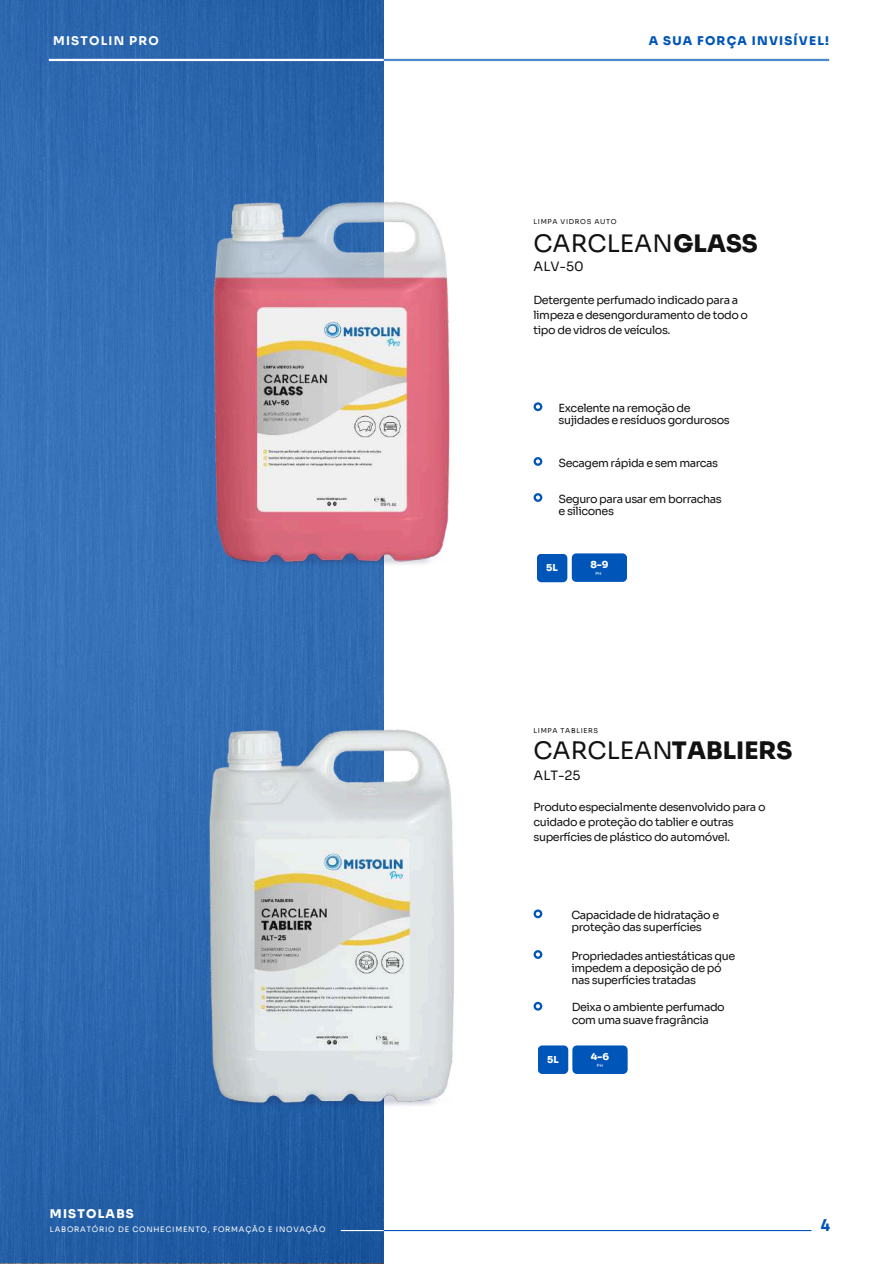
<style>
.page{position:relative;width:894px;height:1264px;background:#fff}
.page>*{position:absolute;margin:0;border:0;box-sizing:border-box;transform-origin:0 0}
.t1{font:24px "Sora";color:#121212}
.t2{font:700 18px "Titillium Web";color:#0055b8}
.t3{font:12.9px "Sora";color:#121212}
.t4{font:800 12px "Sora";letter-spacing:.1em;color:#0055b8}
.t5{font:700 12px "Sora";letter-spacing:.1em;color:#fff}
.t6{font:800 12px "Sora";letter-spacing:.1em;color:#fff}
.t7{font:11.1px/12.1px "Sora";letter-spacing:-.04em;color:#121212}
.t8{font:800 9.6px "Sora";color:#fff}
.t9{font:7.5px "Sora";letter-spacing:.1em;color:#fff}
.t10{font:6.75px "Sora";letter-spacing:.1em;color:#121212}
.t11{font:4.2px "Sora";color:#fff}
.s1{font-weight:800}
</style>
<div class="page">
<svg style="left:0;top:0;width:383px;height:1262px;background:#2c67ae"></svg>
<hr style="left:49px;top:59px;width:780px;height:2px;background:#fff">
<hr style="left:383px;top:59px;width:446px;height:2px;background:#0055b8">
<div style="left:571px;top:553px;width:56px;height:29px;background:#0055b8;border-radius:4px"></div>
<img style="left:59px;top:651px;width:540px;height:540px">
<hr style="left:341px;top:1229px;width:470px;height:2px;background:#fff">
<hr style="left:383px;top:1229px;width:428px;height:2px;background:#0055b8">
<div style="left:572px;top:1045px;width:55px;height:28px;background:#0055b8;border-radius:4px"></div>
<img style="left:68px;top:126px;width:521px;height:521px">
<div style="left:536px;top:553px;width:31px;height:29px;background:#0055b8;border-radius:4px"></div>
<div style="left:537px;top:1045px;width:31px;height:28px;background:#0055b8;border-radius:4px"></div>
<p class="t5" style="left:53px;top:33px;width:107px">MISTOLIN PRO</p>
<p class="t6" style="left:50px;top:1206px;width:85px">MISTOLABS</p>
<p class="t9" style="left:50px;top:1225px;width:277px">LABORATÓRIO DE CONHECIMENTO, FORMAÇÃO E INOVAÇÃO</p>
<p class="t4" style="left:648px;top:33px;width:182px">A SUA FORÇA INVISÍVEL!</p>
<p class="t10" style="left:533px;top:218px;width:85px">LIMPA VIDROS AUTO</p>
<h1 class="t1" style="left:533px;top:229px;width:226px">CARCLEAN<span class="s1">GLASS</span></h1>
<p class="t3" style="left:533px;top:259px;width:52px">ALV-50</p>
<p class="t7" style="left:533px;top:293px;width:216px;line-height:14.9px">Detergente perfumado indicado para a limpeza e desengorduramento de todo o tipo de vidros de veículos.</p>
<p class="t7" style="left:558px;top:402px;width:173px">Excelente na remoção de sujidades e resíduos gordurosos</p>
<p class="t7" style="left:558px;top:457px;width:161px">Secagem rápida e sem marcas</p>
<p class="t7" style="left:558px;top:493px;width:165px">Seguro para usar em borrachas e silicones</p>
<p class="t8" style="left:546px;top:561px;width:13px">5L</p>
<p class="t8" style="left:590px;top:559px;width:20px">8-9</p>
<p class="t11" style="left:595px;top:570px;width:8px">PH</p>
<p class="t10" style="left:533px;top:726px;width:66px">LIMPA TABLIERS</p>
<p class="t3" style="left:533px;top:767px;width:49px">ALT-25</p>
<h1 class="t1" style="left:533px;top:736px;width:260px">CARCLEAN<span class="s1">TABLIERS</span></h1>
<p class="t7" style="left:533px;top:799px;width:233px;line-height:14.9px">Produto especialmente desenvolvido para o cuidado e proteção do tablier e outras superfícies de plástico do automóvel.</p>
<p class="t7" style="left:571px;top:909px;width:149px">Capacidade de hidratação e proteção das superfícies</p>
<p class="t8" style="left:547px;top:1053px;width:13px">5L</p>
<p class="t7" style="left:571px;top:949px;width:165px">Propriedades antiestáticas que impedem a deposição de pó nas superfícies tratadas</p>
<p class="t7" style="left:571px;top:1001px;width:154px">Deixa o ambiente perfumado com uma suave fragrância</p>
<p class="t8" style="left:590px;top:1050px;width:20px">4-6</p>
<p class="t11" style="left:596px;top:1062px;width:8px">PH</p>
<h2 class="t2" style="left:820px;top:1210px;width:12px">4</h2>
</div>
